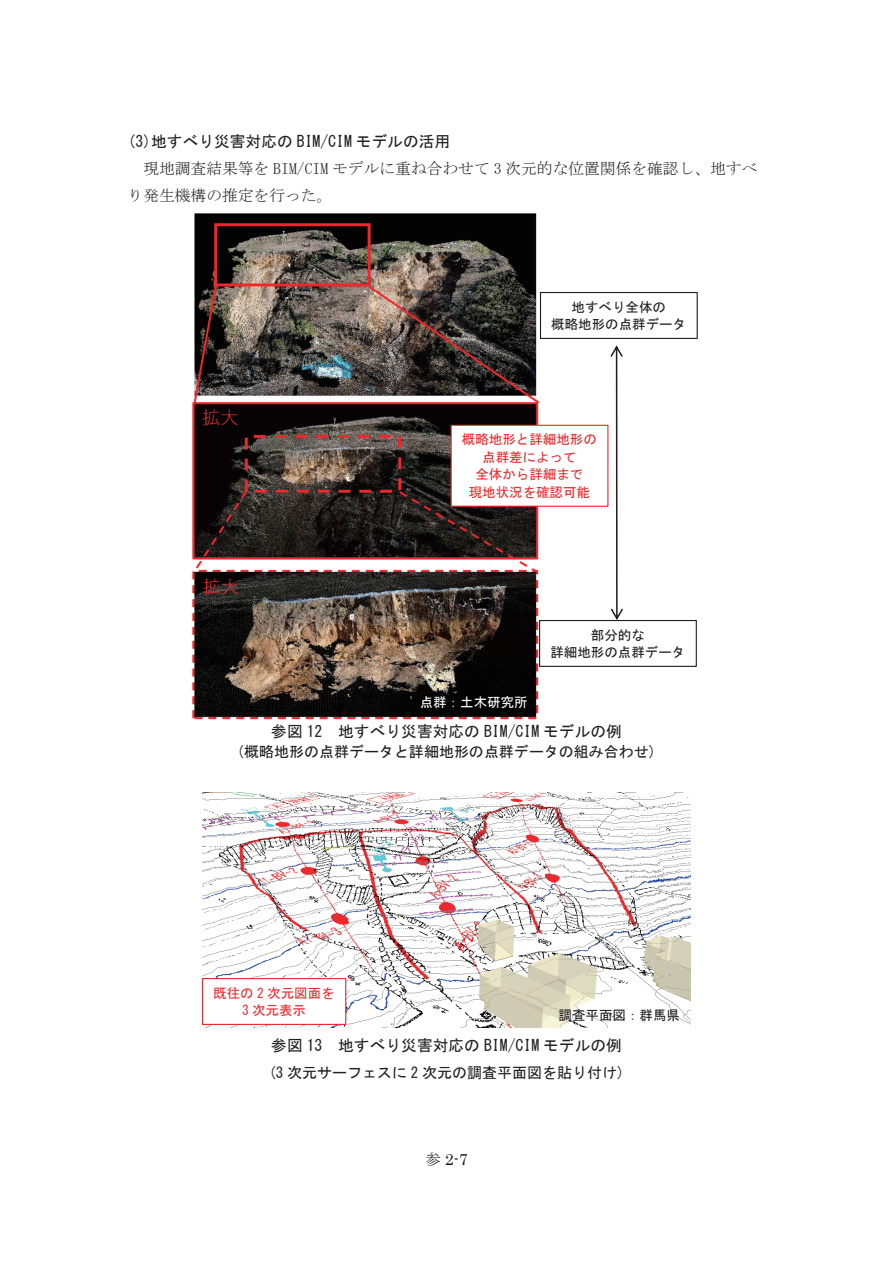
<style>
.page{position:relative;width:893px;height:1263px;background:#fff}
.page>*{position:absolute;margin:0;border:0;box-sizing:border-box;transform-origin:0 0}
.t1{font:15.75px "MS Gothic";color:#231f20}
.t2{font:15.75px/27px "MS Mincho";color:#231f20}
.t3{font:15.75px "Century";color:#231f20}
.t4{font:15px "MS Gothic";color:#231f20}
.t5{font:13.5px/17.5px "MS Gothic";color:#ee292d;text-align:center}
.t6{font:13.5px/17.4px "MS Gothic";color:#231f20;text-align:center}
.t7{font:13.5px "MS Gothic";color:#fff}
.s1{font-family:"MS Mincho"}
</style>
<div class="page">
<img style="left:192px;top:213px;width:348px;height:506px">
<img style="left:202px;top:792px;width:489px;height:236px">
<div style="left:540px;top:292px;width:158px;height:47px;border:1px solid #231f20"></div>
<div style="left:539px;top:620px;width:158px;height:47px;border:1px solid #231f20"></div>
<svg style="left:610px;top:345px;width:13px;height:275px"></svg>
<div style="left:202px;top:978px;width:144px;height:46px;background:#fff"></div>
<div style="left:202px;top:978px;width:144px;height:47px;border:1px solid #ee292d"></div>
<div style="left:451px;top:425px;width:157px;height:81px;background:#fff"></div>
<div style="left:451px;top:425px;width:157px;height:82px;border:1px solid #ee292d"></div>
<p class="t1" style="left:128px;top:133px;width:324px">(3)地すべり災害対応の BIM/CIM モデルの活用</p>
<p class="t2" style="left:128px;top:155px;width:631px;text-indent:16px">現地調査結果等を BIM/CIM モデルに重ね合わせて 3 次元的な位置関係を確認し、地すべり発生機構の推定を行った。</p>
<p class="t6" style="left:551px;top:298px;width:136px">地すべり全体の<br>概略地形の点群データ</p>
<p class="t5" style="left:462px;top:431px;width:136px">概略地形と詳細地形の点群差によって<br>全体から詳細まで<br>現地状況を確認可能</p>
<p class="t7" style="left:420px;top:695px;width:109px">点群：土木研究所</p>
<p class="t6" style="left:550px;top:626px;width:136px">部分的な<br>詳細地形の点群データ</p>
<p class="t1" style="left:271px;top:724px;width:352px">参図 12 地すべり災害対応の BIM/CIM モデルの例</p>
<p class="t4" style="left:237px;top:744px;width:421px">(概略地形の点群データと詳細地形の点群データの組み合わせ)</p>
<p class="t5" style="left:213px;top:984px;width:123px">既往の 2 次元図面を<br>3 次元表示</p>
<p class="t6" style="left:559px;top:1006px;width:123px">調査平面図：群馬県</p>
<p class="t1" style="left:271px;top:1037px;width:352px">参図 13 地すべり災害対応の BIM/CIM モデルの例</p>
<p class="t4" style="left:268px;top:1065px;width:358px">(3 次元サーフェスに 2 次元の調査平面図を貼り付け)</p>
<p class="t3" style="left:425px;top:1146px;width:44px"><span class="s1">参</span> 2-7</p>
</div>
